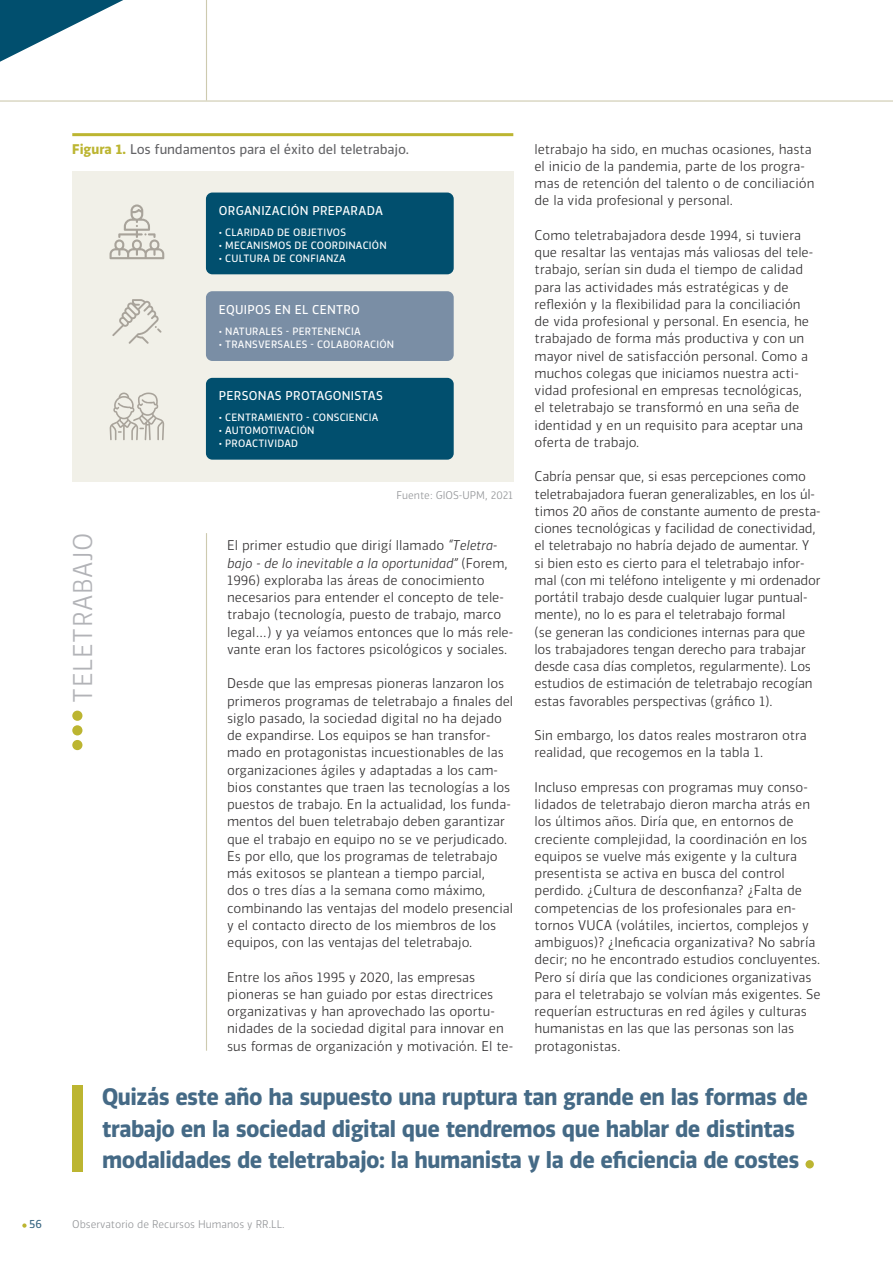
<style>
.page{position:relative;width:893px;height:1263px;background:#fff}
.page>*{position:absolute;margin:0;border:0;box-sizing:border-box;transform-origin:0 0}
.t1{font:300 25.5px "Vinkel";letter-spacing:.02em;color:#b2b3b7}
.t2{font:700 22.5px/31.5px "Vinkel";letter-spacing:-.02em;color:#456a86}
.stl_base{font:300 13.2px/17.2px "Vinkel";color:#312f30}
.stl_cuadros_titulo{font:13.2px "Vinkel";letter-spacing:-.01em;color:#636366}
.stl_cuadros_titulo-2{font:12px "Vinkel";letter-spacing:.02em;color:#fff}
.t3{font:11.25px "Vinkel";color:#366480}
.stl_base-2{font:300 10.5px "Vinkel";color:#939598}
.stl_cuadros_titulo-3{font:10.05px "Vinkel";letter-spacing:.02em;color:#fff}
.s1{font-weight:700;color:#bcb531}
.s2{font-style:italic}
</style>
<div class="page">
<svg style="left:22px;top:1223px;width:5px;height:5px"></svg>
<hr style="left:0;top:100px;width:893px;height:2px;background:#cdcaaf">
<hr style="left:206px;top:0;width:1px;height:100px;background:#cdcaaf">
<hr style="left:206px;top:533px;width:1px;height:518px;background:#cdcaaf">
<svg style="left:0;top:0;width:123px;height:62px"></svg>
<div style="left:72px;top:171px;width:441px;height:310px;background:#f1f0e8"></div>
<hr style="left:72px;top:133px;width:441px;height:3px;background:#bcb531">
<div style="left:72px;top:711px;width:10px;height:10px;background:#bcb531;border-radius:50%"></div>
<div style="left:72px;top:725px;width:10px;height:10px;background:#bcb531;border-radius:50%"></div>
<div style="left:72px;top:740px;width:10px;height:10px;background:#bcb531;border-radius:50%"></div>
<div style="left:805px;top:1160px;width:9px;height:8px;background:#bcb531;border-radius:50%"></div>
<div style="left:72px;top:1085px;width:11px;height:86px;background:#bcb531"></div>
<div style="left:206px;top:193px;width:248px;height:81px;background:#014f6e;border-radius:6px"></div>
<div style="left:206px;top:291px;width:248px;height:70px;background:#7a8ea5;border-radius:6px"></div>
<div style="left:206px;top:378px;width:248px;height:82px;background:#014f6e;border-radius:6px"></div>
<svg style="left:112px;top:299px;width:50px;height:45px"></svg>
<svg style="left:110px;top:204px;width:54px;height:55px"></svg>
<svg style="left:110px;top:392px;width:54px;height:48px"></svg>
<p class="stl_cuadros_titulo" style="left:72px;top:140px;width:338px"><span class="s1">Figura 1.</span> Los fundamentos para el éxito del teletrabajo.</p>
<p class="stl_cuadros_titulo-2" style="left:219px;top:202px;width:166px">ORGANIZACIÓN PREPARADA</p>
<p class="stl_cuadros_titulo-3" style="left:219px;top:225px;width:129px">• CLARIDAD DE OBJETIVOS</p>
<p class="stl_cuadros_titulo-3" style="left:219px;top:238px;width:169px">• MECANISMOS DE COORDINACIÓN</p>
<p class="stl_cuadros_titulo-3" style="left:219px;top:251px;width:129px">• CULTURA DE CONFIANZA</p>
<p class="stl_cuadros_titulo-2" style="left:219px;top:301px;width:143px">EQUIPOS EN EL CENTRO</p>
<p class="stl_cuadros_titulo-3" style="left:219px;top:325px;width:144px">• NATURALES - PERTENENCIA</p>
<p class="stl_cuadros_titulo-3" style="left:219px;top:337px;width:177px">• TRANSVERSALES - COLABORACIÓN</p>
<p class="t1" style="left:66px;top:702px;width:171px;rotate:-90deg">TELETRABAJO</p>
<p class="stl_cuadros_titulo-2" style="left:219px;top:387px;width:165px">PERSONAS PROTAGONISTAS</p>
<p class="stl_cuadros_titulo-3" style="left:219px;top:411px;width:161px">• CENTRAMIENTO - CONSCIENCIA</p>
<p class="stl_cuadros_titulo-3" style="left:219px;top:424px;width:97px">• AUTOMOTIVACIÓN</p>
<p class="stl_cuadros_titulo-3" style="left:219px;top:436px;width:81px">• PROACTIVIDAD</p>
<p class="stl_base-2" style="left:397px;top:488px;width:118px">Fuente: GIOS-UPM, 2021</p>
<p class="stl_base" style="left:227px;top:537px;width:288px">El primer estudio que dirigí llamado <span class="s2">“Teletra&shy;bajo - de lo inevitable a la oportunidad”</span> (Forem, 1996) exploraba las áreas de conocimiento necesarios para entender el concepto de tele&shy;trabajo (tecnología, puesto de trabajo, marco legal…) y ya veíamos entonces que lo más rele&shy;vante eran los factores psicológicos y sociales.</p>
<p class="stl_base" style="left:227px;top:675px;width:287px">Desde que las empresas pioneras lanzaron los primeros programas de teletrabajo a finales del siglo pasado, la sociedad digital no ha dejado de expandirse. Los equipos se han transfor&shy;mado en protagonistas incuestionables de las organizaciones ágiles y adaptadas a los cam&shy;bios constantes que traen las tecnologías a los puestos de trabajo. En la actualidad, los funda&shy;mentos del buen teletrabajo deben garantizar que el trabajo en equipo no se ve perjudicado.<br>Es por ello, que los programas de teletrabajo más exitosos se plantean a tiempo parcial,<br>dos o tres días a la semana como máximo, combinando las ventajas del modelo presencial y el contacto directo de los miembros de los equipos, con las ventajas del teletrabajo.</p>
<p class="stl_base" style="left:227px;top:968px;width:288px">Entre los años 1995 y 2020, las empresas pioneras se han guiado por estas directrices organizativas y han aprovechado las oportu&shy;nidades de la sociedad digital para innovar en sus formas de organización y motivación. El te-</p>
<p class="stl_base" style="left:535px;top:140px;width:281px">letrabajo ha sido, en muchas ocasiones, hasta el inicio de la pandemia, parte de los progra&shy;mas de retención del talento o de conciliación de la vida profesional y personal.</p>
<p class="stl_base" style="left:535px;top:227px;width:280px">Como teletrabajadora desde 1994, si tuviera que resaltar las ventajas más valiosas del tele&shy;trabajo, serían sin duda el tiempo de calidad para las actividades más estratégicas y de reflexión y la flexibilidad para la conciliación de vida profesional y personal. En esencia, he trabajado de forma más productiva y con un mayor nivel de satisfacción personal. Como a muchos colegas que iniciamos nuestra acti&shy;vidad profesional en empresas tecnológicas, el teletrabajo se transformó en una seña de identidad y en un requisito para aceptar una oferta de trabajo.</p>
<p class="stl_base" style="left:535px;top:468px;width:288px">Cabría pensar que, si esas percepciones como teletrabajadora fueran generalizables, en los úl&shy;timos 20 años de constante aumento de presta&shy;ciones tecnológicas y facilidad de conectividad, el teletrabajo no habría dejado de aumentar. Y si bien esto es cierto para el teletrabajo infor&shy;mal (con mi teléfono inteligente y mi ordenador portátil trabajo desde cualquier lugar puntual&shy;mente), no lo es para el teletrabajo formal<br>(se generan las condiciones internas para que los trabajadores tengan derecho para trabajar desde casa días completos, regularmente). Los estudios de estimación de teletrabajo recogían estas favorables perspectivas (gráfico 1).</p>
<p class="stl_base" style="left:535px;top:727px;width:274px">Sin embargo, los datos reales mostraron otra realidad, que recogemos en la tabla 1.</p>
<p class="stl_base" style="left:535px;top:779px;width:288px">Incluso empresas con programas muy conso&shy;lidados de teletrabajo dieron marcha atrás en los últimos años. Diría que, en entornos de creciente complejidad, la coordinación en los equipos se vuelve más exigente y la cultura presentista se activa en busca del control perdido. ¿Cultura de desconfianza? ¿Falta de competencias de los profesionales para en&shy;tornos VUCA (volátiles, inciertos, complejos y ambiguos)? ¿Ineficacia organizativa? No sabría decir; no he encontrado estudios concluyentes.<br>Pero sí diría que las condiciones organizativas para el teletrabajo se volvían más exigentes. Se requerían estructuras en red ágiles y culturas humanistas en las que las personas son las protagonistas.</p>
<p class="t2" style="left:102px;top:1082px;width:707px">Quizás este año ha supuesto una ruptura tan grande en las formas de trabajo en la sociedad digital que tendremos que hablar de distintas modalidades de teletrabajo: la humanista y la de eficiencia de costes</p>
<p class="t3" style="left:29px;top:1216px;width:14px">56</p>
<p class="stl_base-2" style="left:72px;top:1217px;width:214px">Observatorio de Recursos Humanos y RR.LL.</p>
</div>
